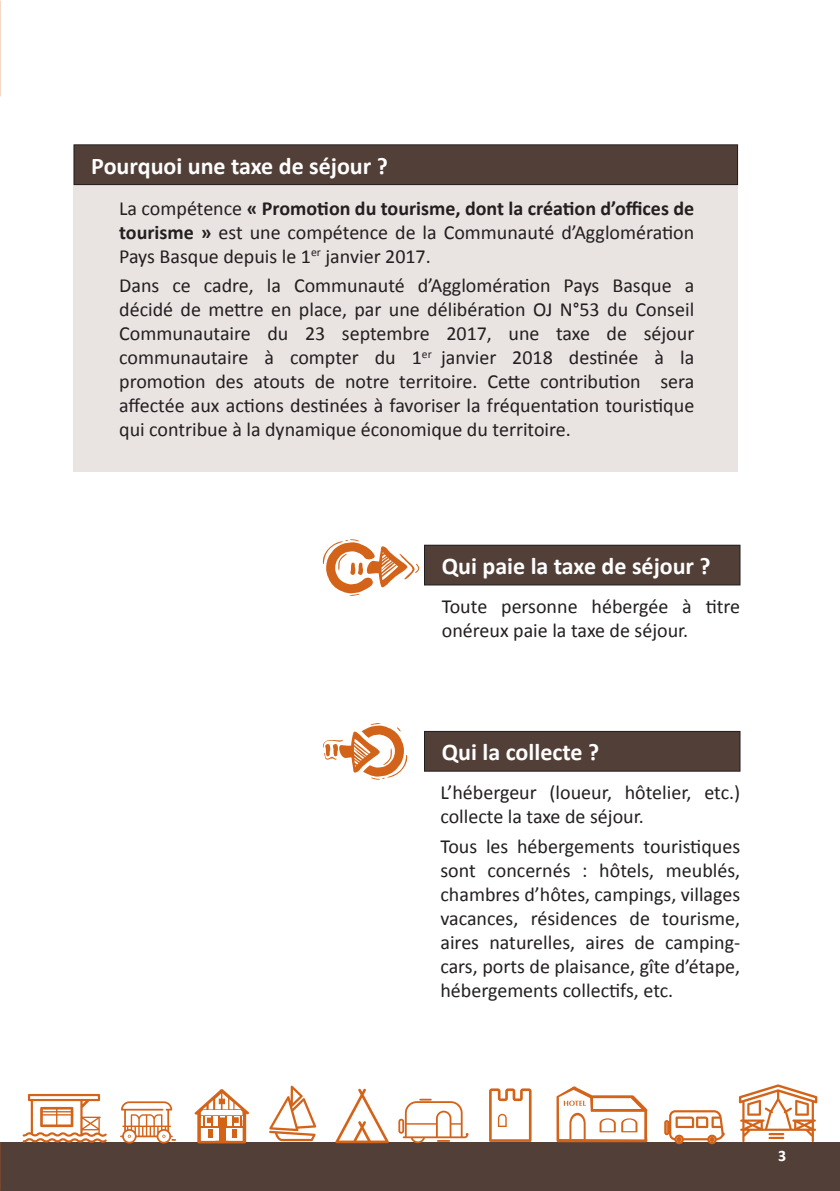
<style>
.page{position:relative;width:840px;height:1191px;background:#fff}
.page>*{position:absolute;margin:0;border:0;box-sizing:border-box;transform-origin:0 0}
.t1{font:700 24px "Calibri";color:#fff}
.t2{font:20px/24px "Calibri";color:#231f20;text-align:justify}
.t3{font:700 16px "Calibri";color:#fff}
.s1{font-weight:700}
</style>
<div class="page">
<div style="left:74px;top:145px;width:663px;height:326px;background:#e9e4e2"></div>
<div style="left:74px;top:145px;width:663px;height:40px;background:#523f38"></div>
<div style="left:74px;top:145px;width:663px;height:40px;border:1px solid #231f20"></div>
<div style="left:424px;top:545px;width:315px;height:40px;background:#523f38"></div>
<div style="left:424px;top:545px;width:315px;height:40px;border:1px solid #231f20"></div>
<div style="left:424px;top:731px;width:315px;height:40px;background:#523f38"></div>
<div style="left:424px;top:731px;width:315px;height:40px;border:1px solid #231f20"></div>
<svg style="left:322px;top:539px;width:97px;height:57px"></svg>
<svg style="left:322px;top:723px;width:86px;height:56px"></svg>
<div style="left:0;top:1142px;width:839px;height:49px;background:#523f38"></div>
<svg style="left:120px;top:1101px;width:56px;height:42px"></svg>
<div style="left:398px;top:1118px;width:6px;height:15px;background:#d4631a;border-radius:3px"></div>
<svg style="left:400px;top:1098px;width:68px;height:45px"></svg>
<svg style="left:23px;top:1094px;width:84px;height:49px"></svg>
<svg style="left:269px;top:1085px;width:47px;height:56px"></svg>
<svg style="left:489px;top:1088px;width:42px;height:53px"></svg>
<svg style="left:335px;top:1088px;width:53px;height:55px"></svg>
<svg style="left:556px;top:1086px;width:91px;height:56px"></svg>
<svg style="left:194px;top:1089px;width:55px;height:54px"></svg>
<svg style="left:738px;top:1084px;width:78px;height:58px"></svg>
<svg style="left:664px;top:1110px;width:60px;height:34px"></svg>
<p class="t1" style="left:91px;top:150px;width:298px">Pourquoi une taxe de séjour ?</p>
<p class="t2" style="left:119px;top:196px;width:576px">La compétence <span class="s1">« Promotion du tourisme, dont la création d’offices de tourisme »</span> est une compétence de la Communauté d’Agglomération Pays Basque depuis le 1<sup>er</sup> janvier 2017.</p>
<p class="t2" style="left:119px;top:274px;width:576px">Dans ce cadre, la Communauté d’Agglomération Pays Basque a décidé de mettre en place, par une délibération OJ N°53 du Conseil Communautaire du 23 septembre 2017, une taxe de séjour communautaire à compter du 1<sup>er</sup> janvier 2018 destinée à la promotion des atouts de notre territoire. Cette contribution sera affectée aux actions destinées à favoriser la fréquentation touristique qui contribue à la dynamique économique du territoire.</p>
<p class="t1" style="left:441px;top:551px;width:270px">Qui paie la taxe de séjour ?</p>
<p class="t2" style="left:441px;top:594px;width:300px">Toute personne hébergée à titre onéreux paie la taxe de séjour.</p>
<p class="t1" style="left:441px;top:737px;width:159px">Qui la collecte ?</p>
<p class="t2" style="left:440px;top:780px;width:301px">L’hébergeur (loueur, hôtelier, etc.) collecte la taxe de séjour.</p>
<p class="t2" style="left:440px;top:834px;width:301px">Tous les hébergements touristiques sont concernés : hôtels, meublés, chambres d’hôtes, campings, villages vacances, résidences de tourisme, aires naturelles, aires de camping&shy;cars, ports de plaisance, gîte d’étape, hébergements collectifs, etc.</p>
<p class="t3" style="left:777px;top:1145px;width:10px">3</p>
</div>
